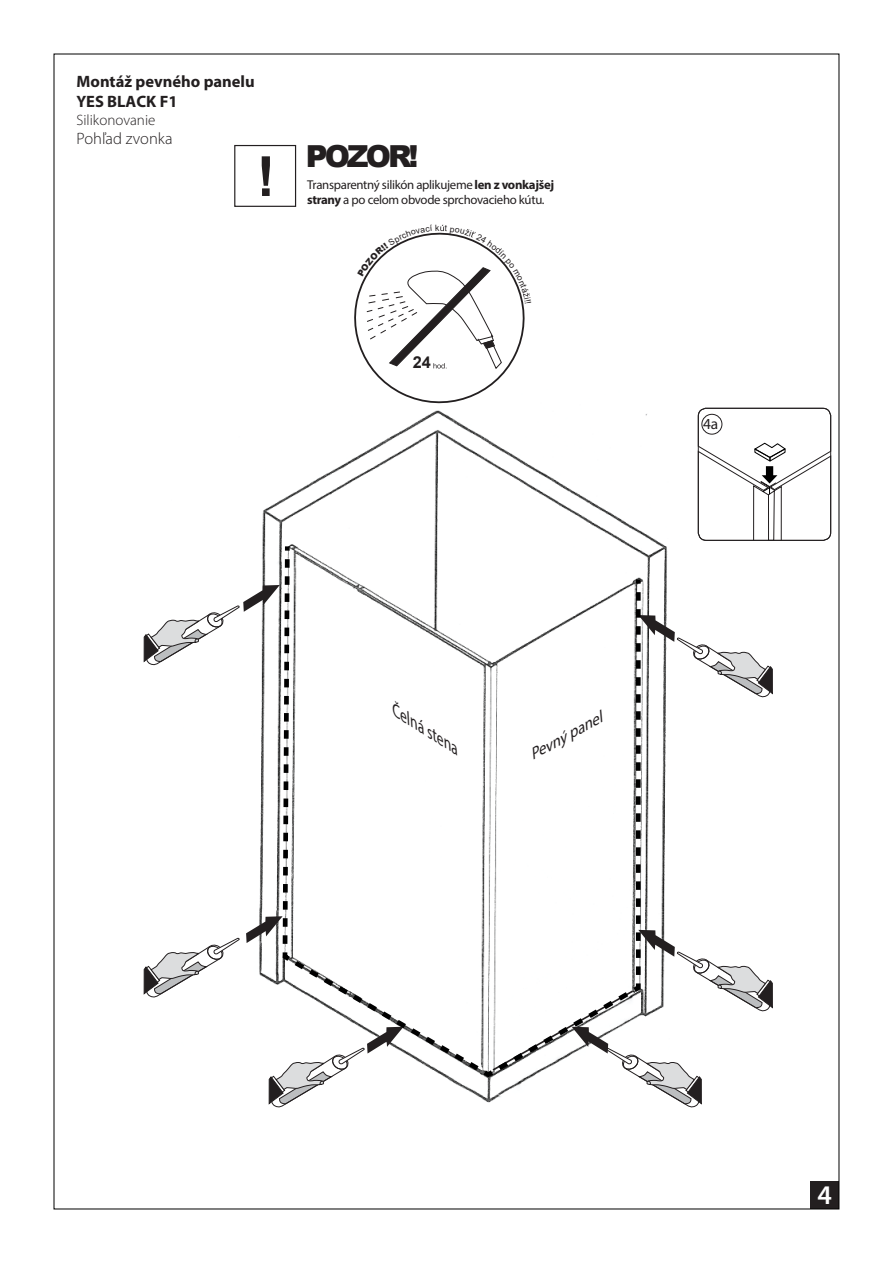
<style>
.page{position:relative;width:893px;height:1263px;background:#fff}
.page>*{position:absolute;margin:0;border:0;box-sizing:border-box;transform-origin:0 0}
.t1{font:700 55.35px "Arial";color:#231f20}
.t2{font:900 30.3px "Arial";letter-spacing:-.1em;color:#231f20}
.t3{font:600 27px "Myriad Pro";color:#fff}
.t4{font:700 16.5px/19.8px "Myriad Pro";color:#231f20}
.t5{font:300 16.5px "Myriad Pro";color:#231f20}
.t6{font:700 16.35px "Arial";color:#231f20}
.t7{font:italic 16.05px "Myriad Pro";color:#231f20}
.t8{font:15.45px "Myriad Pro";color:#231f20}
.t9{font:300 15px "Myriad Pro";color:#231f20}
.t10{font:12.75px "Myriad Pro";letter-spacing:-.025em;color:#231f20}
.s1{font-weight:700}
</style>
<div class="page">
<img style="left:262px;top:414px;width:406px;height:140px">
<div style="left:234px;top:145px;width:62px;height:62px;border:1px solid #231f20"></div>
<div style="left:811px;top:1181px;width:28px;height:28px;background:#231f20"></div>
<svg style="left:698px;top:408px;width:133px;height:133px"></svg>
<svg style="left:143px;top:554px;width:630px;height:554px"></svg>
<svg style="left:280px;top:542px;width:363px;height:538px"></svg>
<svg style="left:341px;top:224px;width:197px;height:192px"></svg>
<p class="t4" style="left:77px;top:71px;width:180px">Montáž pevného panelu<br>YES BLACK F1</p>
<p class="t9" style="left:77px;top:111px;width:80px">Silikonovanie</p>
<p class="t5" style="left:77px;top:129px;width:98px">Pohľad zvonka</p>
<h1 class="t1" style="left:257px;top:138px;width:20px">!</h1>
<h2 class="t2" style="left:306px;top:134px;width:114px">POZOR!</h2>
<p class="t10" style="left:307px;top:177px;width:249px">Transparentný silikón aplikujeme <span class="s1">len z vonkajšej</span></p>
<p class="t10" style="left:307px;top:192px;width:239px"><span class="s1">strany</span> a po celom obvode sprchovacieho kútu.</p>
<p class="t6" style="left:413px;top:351px;width:20px">24</p>
<p class="t8" style="left:703px;top:415px;width:17px">4a</p>
<p class="t7" style="left:401px;top:702px;width:78px;rotate:32deg">Čelná stena</p>
<p class="t7" style="left:525px;top:747px;width:82px;rotate:-29deg">Pevný panel</p>
<h3 class="t3" style="left:817px;top:1178px;width:16px">4</h3>
</div>
